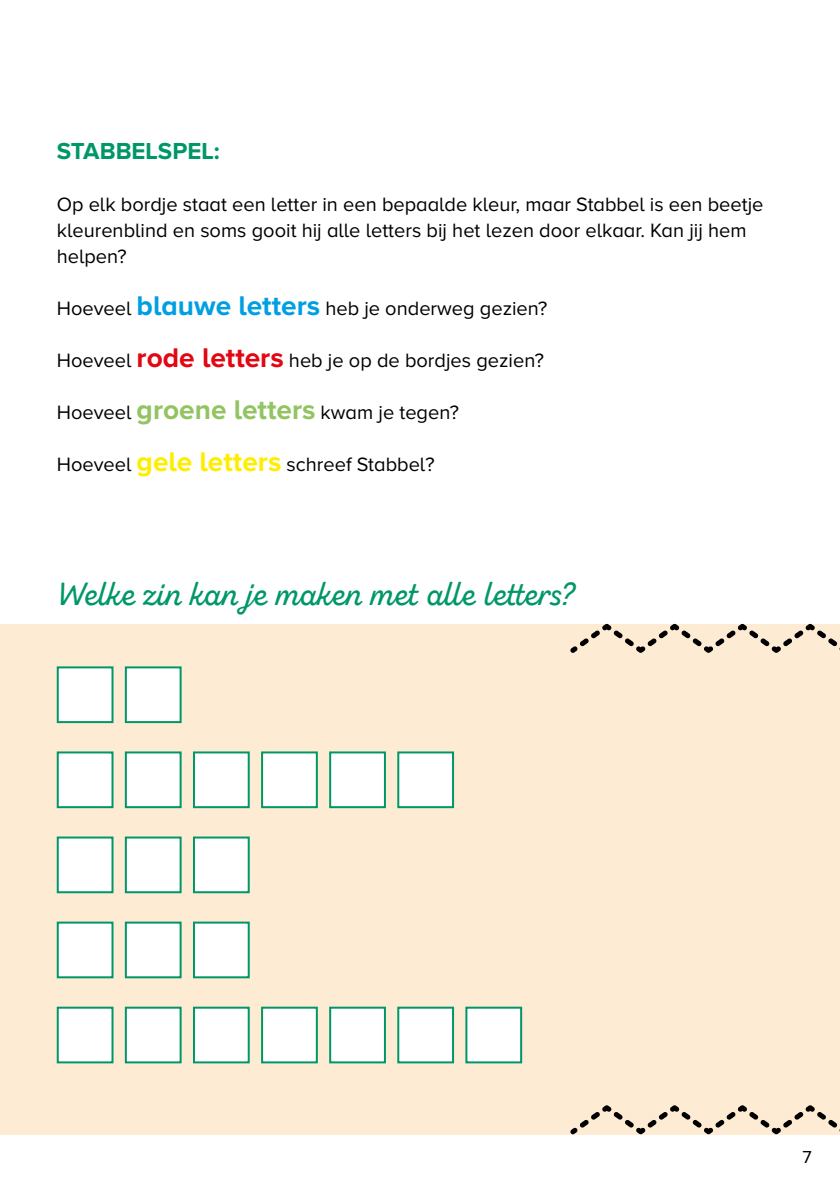
<style>
.page{position:relative;width:840px;height:1191px;background:#fff}
.page>*{position:absolute;margin:0;border:0;box-sizing:border-box;transform-origin:0 0}
.t1{font:32px "Zing Script Rust SB Demo Base";color:#009768}
.t2{font:700 24px "Proxima Nova A";color:#009768}
.t3{font:20px/26px "Proxima Nova A";color:#000}
.t4{font:18px "Proxima Nova A";color:#000}
.s1{font-weight:700;font-size:28px;color:#009fe3}
.s2{font-weight:700;font-size:28px;color:#e30613}
.s3{font-weight:700;font-size:28px;color:#93c462}
.s4{font-weight:700;font-size:28px;color:#ffed00}
</style>
<div class="page">
<div style="left:0;top:624px;width:839px;height:510px;background:#feebd3"></div>
<svg style="left:570px;top:623px;width:268px;height:30px"></svg>
<div style="left:57px;top:666px;width:56px;height:57px;background:#fff;border:2px solid #009768"></div>
<div style="left:57px;top:751px;width:56px;height:57px;background:#fff;border:2px solid #009768"></div>
<div style="left:57px;top:836px;width:56px;height:57px;background:#fff;border:2px solid #009768"></div>
<div style="left:57px;top:921px;width:56px;height:57px;background:#fff;border:2px solid #009768"></div>
<div style="left:57px;top:1006px;width:56px;height:57px;background:#fff;border:2px solid #009768"></div>
<div style="left:125px;top:666px;width:56px;height:57px;background:#fff;border:2px solid #009768"></div>
<div style="left:125px;top:751px;width:56px;height:57px;background:#fff;border:2px solid #009768"></div>
<div style="left:125px;top:836px;width:56px;height:57px;background:#fff;border:2px solid #009768"></div>
<div style="left:125px;top:921px;width:56px;height:57px;background:#fff;border:2px solid #009768"></div>
<div style="left:125px;top:1006px;width:56px;height:57px;background:#fff;border:2px solid #009768"></div>
<div style="left:193px;top:751px;width:56px;height:57px;background:#fff;border:2px solid #009768"></div>
<div style="left:193px;top:836px;width:56px;height:57px;background:#fff;border:2px solid #009768"></div>
<div style="left:193px;top:921px;width:56px;height:57px;background:#fff;border:2px solid #009768"></div>
<div style="left:193px;top:1006px;width:56px;height:57px;background:#fff;border:2px solid #009768"></div>
<div style="left:261px;top:751px;width:56px;height:57px;background:#fff;border:2px solid #009768"></div>
<div style="left:261px;top:1006px;width:56px;height:57px;background:#fff;border:2px solid #009768"></div>
<div style="left:329px;top:751px;width:57px;height:57px;background:#fff;border:2px solid #009768"></div>
<div style="left:329px;top:1006px;width:57px;height:57px;background:#fff;border:2px solid #009768"></div>
<div style="left:397px;top:751px;width:57px;height:57px;background:#fff;border:2px solid #009768"></div>
<div style="left:397px;top:1006px;width:57px;height:57px;background:#fff;border:2px solid #009768"></div>
<div style="left:465px;top:1006px;width:57px;height:57px;background:#fff;border:2px solid #009768"></div>
<svg style="left:570px;top:1105px;width:268px;height:29px"></svg>
<p class="t2" style="left:57px;top:137px;width:164px">STABBELSPEL:</p>
<p class="t3" style="left:57px;top:191px;width:707px">Op elk bordje staat een letter in een bepaalde kleur, maar Stabbel is een beetje kleurenblind en soms gooit hij alle letters bij het lezen door elkaar. Kan jij hem helpen?</p>
<p class="t3" style="left:57px;top:295px;width:492px">Hoeveel <span class="s1">blauwe letters</span> heb je onderweg gezien?</p>
<p class="t3" style="left:57px;top:347px;width:488px">Hoeveel <span class="s2">rode letters</span> heb je op de bordjes gezien?</p>
<p class="t3" style="left:57px;top:399px;width:403px">Hoeveel <span class="s3">groene letters</span> kwam je tegen?</p>
<p class="t3" style="left:57px;top:451px;width:379px">Hoeveel <span class="s4">gele letters</span> schreef Stabbel?</p>
<h1 class="t1" style="left:57px;top:574px;width:519px">Welke zin kan je maken met alle letters?</h1>
<p class="t4" style="left:801px;top:1146px;width:11px">7</p>
</div>
